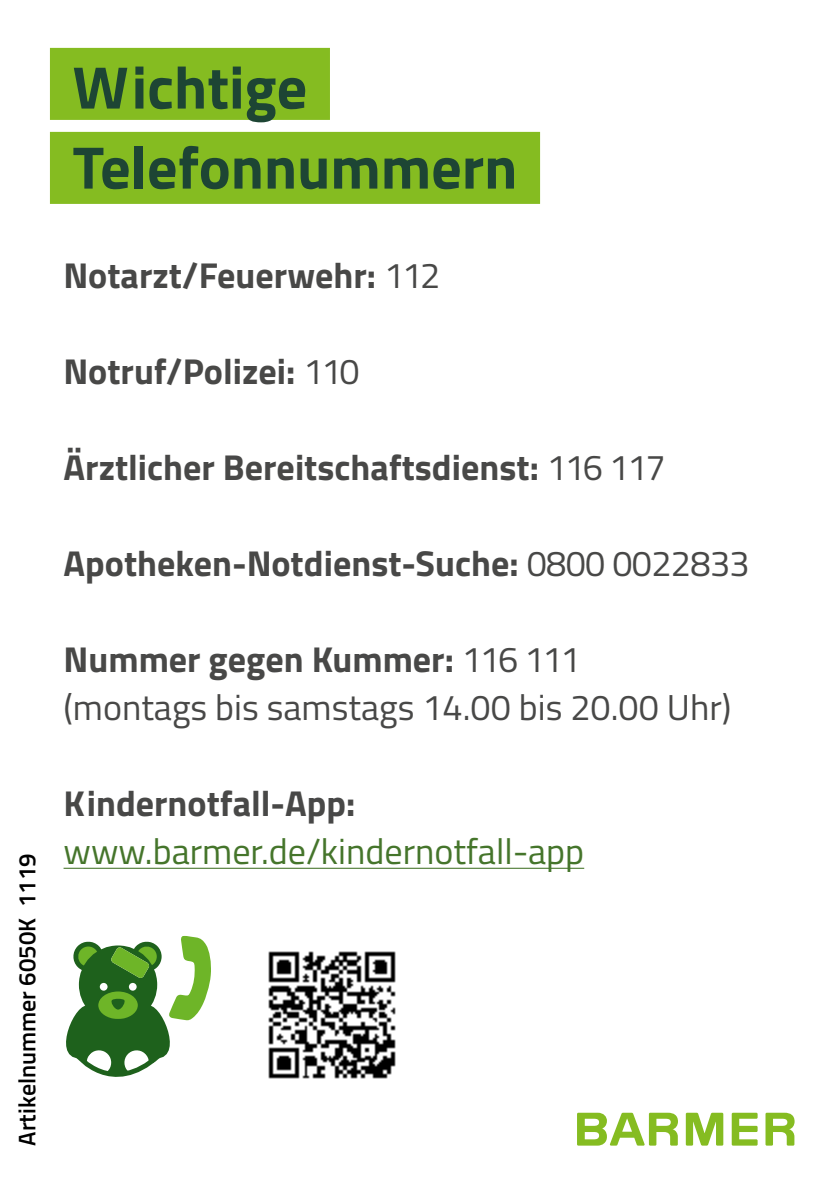
<style>
.page{position:relative;width:840px;height:1191px;background:#fff}
.page>*{position:absolute;margin:0;border:0;box-sizing:border-box;transform-origin:0 0}
.H2_Balkenheadline_15{font:700 60px/80px "BGEK Titillium";color:#1d4534}
.P_Fließtext_9pt_BOLD{font:700 36px "BGEK Titillium";color:#484847}
.P_Fließtext_9pt_BOLD-2{font:36px/48px "BGEK Titillium";color:#484847}
.P_Fließtext_9pt_BOLD-3{font:36px/48px "BGEK Titillium";color:#45752b}
.P_Artikelnummer{font:600 24px "BGEK Titillium";color:#000}
.s1{font-weight:400}
.s2{font-weight:700}
.s3{font-weight:700;color:#484847}
</style>
<div class="page">
<hr style="left:63px;top:867px;width:521px;height:2px;background:#45752b">
<svg style="left:577px;top:1112px;width:217px;height:33px"></svg>
<div style="left:50px;top:48px;width:280px;height:72px;background:#85bc21"></div>
<div style="left:50px;top:132px;width:489px;height:72px;background:#85bc21"></div>
<img style="left:268px;top:951px;width:128px;height:128px">
<svg style="left:66px;top:935px;width:145px;height:142px"></svg>
<h2 class="H2_Balkenheadline_15" style="left:73px;top:44px;width:446px">Wichtige<br>Telefonnummern</h2>
<p class="P_Artikelnummer" style="left:9px;top:1145px;width:293px;rotate:-90deg">Artikelnummer 6050K 1119</p>
<p class="P_Fließtext_9pt_BOLD" style="left:63px;top:248px;width:378px">Notarzt/Feuerwehr: <span class="s1">112</span></p>
<p class="P_Fließtext_9pt_BOLD" style="left:63px;top:344px;width:297px">Notruf/Polizei: <span class="s1">110</span></p>
<p class="P_Fließtext_9pt_BOLD" style="left:63px;top:440px;width:603px">Ärztlicher Bereitschaftsdienst: <span class="s1">116 117</span></p>
<p class="P_Fließtext_9pt_BOLD" style="left:63px;top:536px;width:687px">Apotheken-Notdienst-Suche: <span class="s1">0800 0022833</span></p>
<p class="P_Fließtext_9pt_BOLD-2" style="left:63px;top:634px;width:668px"><span class="s2">Nummer gegen Kummer:</span> 116 111 (montags bis samstags 14.00 bis 20.00 Uhr)</p>
<p class="P_Fließtext_9pt_BOLD-3" style="left:63px;top:778px;width:522px"><span class="s3">Kindernotfall-App: </span>www.barmer.de/kindernotfall-app</p>
</div>
